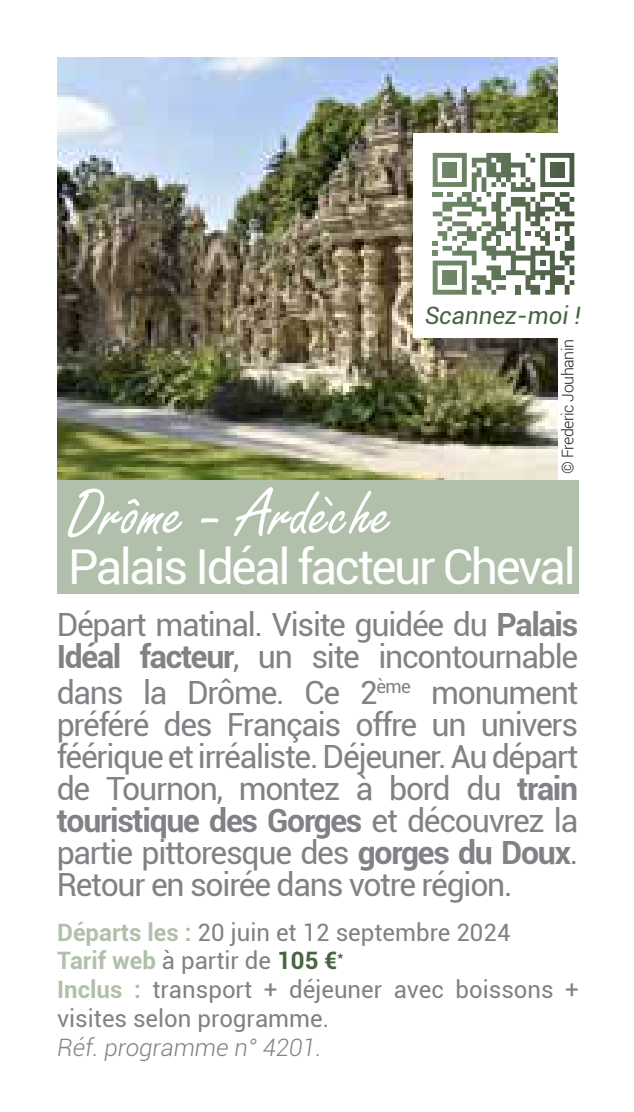
<style>
.page{position:relative;width:634px;height:1112px;background:#fff}
.page>*{position:absolute;margin:0;border:0;box-sizing:border-box;transform-origin:0 0}
.t1{font:72px "Freestyle Script";color:#fff}
.t2{font:48px "Roboto";letter-spacing:-.05em;color:#fff}
.t3{font:32px/32px "Roboto";letter-spacing:-.04em;color:#808285}
.t4{font:24px/28.8px "Roboto";color:#808285}
.t5{font:italic 300 24px "Roboto";color:#808285}
.t6{font:italic 24px "Roboto";color:#486442}
.t7{font:300 16px "Roboto";letter-spacing:-.03em;color:#231f20}
.s1{font-weight:700}
.s2{font-weight:700;color:#b1c0ab}
.s3{font-weight:700;color:#486442}
</style>
<div class="page">
<img style="left:57px;top:57px;width:501px;height:423px">
<div style="left:57px;top:480px;width:521px;height:114px;background:#b1c0ab"></div>
<div style="left:413px;top:133px;width:181px;height:204px;background:#fff"></div>
<svg style="left:433px;top:153px;width:141px;height:142px"></svg>
<div style="left:442px;top:163px;width:15px;height:14px;background:#6e8666"></div>
<div style="left:550px;top:163px;width:14px;height:14px;background:#4e5f47"></div>
<div style="left:442px;top:270px;width:15px;height:15px;background:#6e8666"></div>
<p class="t6" style="left:425px;top:299px;width:157px">Scannez-moi !</p>
<p class="t7" style="left:556px;top:473px;width:136px;rotate:-90deg">© Frederic Jouhanin</p>
<h1 class="t1" style="left:68px;top:474px;width:327px">Drôme - Ardèche</h1>
<h2 class="t2" style="left:68px;top:532px;width:509px">Palais Idéal facteur Cheval</h2>
<p class="t3" style="left:57px;top:607px;width:523px">Départ matinal. Visite guidée du <span class="s1">Palais<br>Idéal facteur</span>, un site incontournable</p>
<p class="t3" style="left:57px;top:675px;width:523px;text-align:justify">dans la Drôme. Ce 2<sup>ème</sup> monument préféré des Français offre un univers féérique et irréaliste. Déjeuner. Au départ de Tournon, montez à bord du <span class="s1">train touristique des Gorges</span> et découvrez la partie pittoresque des <span class="s1">gorges du Doux</span>.<br>Retour en soirée dans votre région.</p>
<p class="t4" style="left:57px;top:916px;width:523px"><span class="s2">Départs les :</span> 20 juin et 12 septembre 2024<br><span class="s2">Tarif web</span> à partir de <span class="s3">105 €</span><sup>*<br></sup><span class="s2">Inclus :</span> transport + déjeuner avec boissons + visites selon programme.</p>
<p class="t5" style="left:57px;top:1030px;width:266px">Réf. programme n° 4201.</p>
</div>
